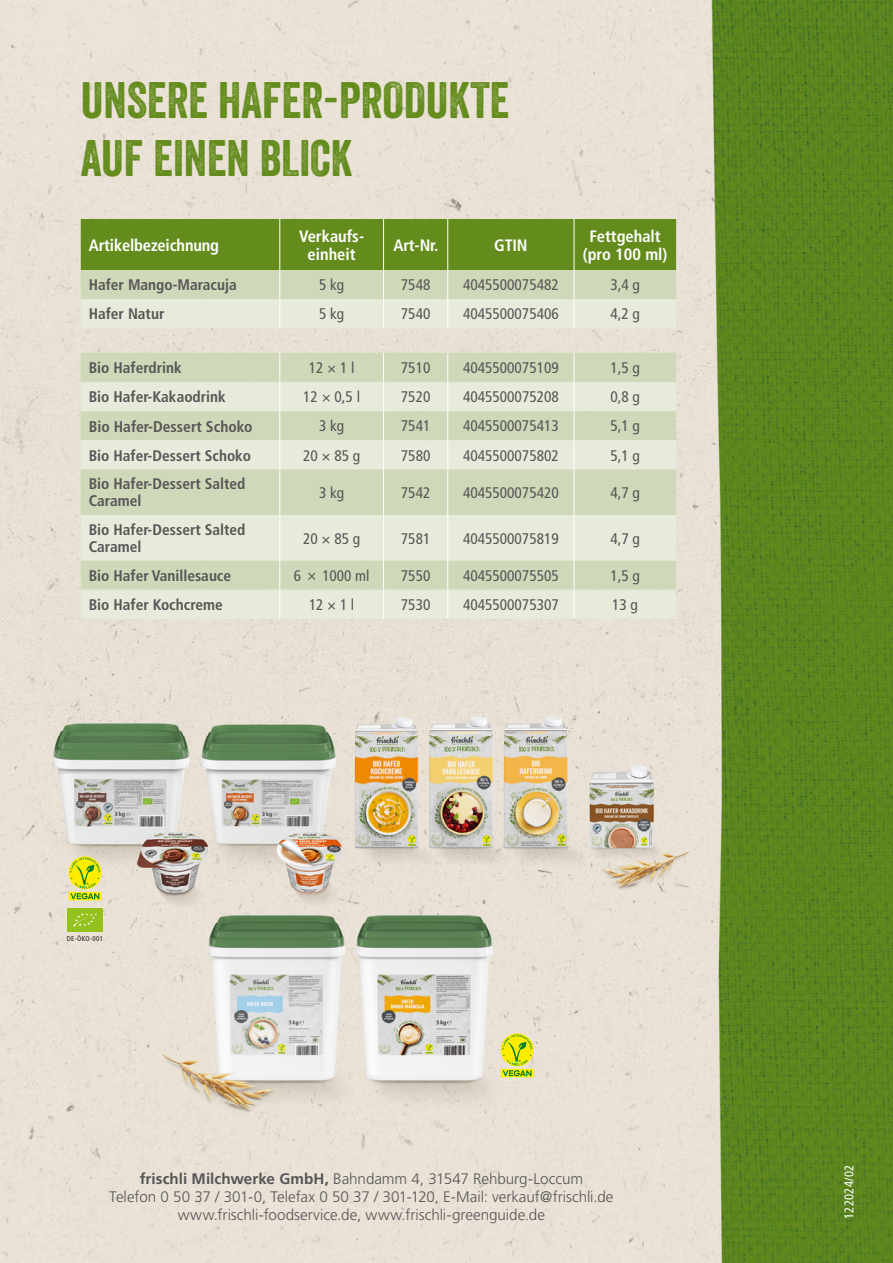
<style>
.page{position:relative;width:893px;height:1263px;background:#fff}
.page>*{position:absolute;margin:0;border:0;box-sizing:border-box;transform-origin:0 0}
.t1{font:49.65px/58.5px "Veneer";color:#648c1d}
.t2{font:700 condensed 16.5px/18px "Frutiger LT Std";letter-spacing:-.01em;color:#fff;text-align:center}
.t3{font:700 condensed 15.45px "Frutiger LT Std";color:#565656}
.t4{font:condensed 15.3px "Frutiger LT Pro";color:#565656}
.t5{font:700 condensed 15.3px/17px "Frutiger LT Std";color:#565656}
.t6{font:300 15.3px/18px "Frutiger LT Std";letter-spacing:-.005em;color:#565656;text-align:center}
.t7{font:condensed 12.75px "Frutiger LT Std";letter-spacing:.02em;color:#fff}
.t8{font:condensed 6.9px "Frutiger LT Pro";letter-spacing:.05em;color:#1a1a18}
.s1{font-family:"Avenir LT Std";font-stretch:normal}
.s2{font-weight:700}
</style>
<div class="page">
<img style="left:0;top:0;width:893px;height:1263px">
<div style="left:81px;top:353px;width:595px;height:29px;background:#cfd8b8"></div>
<svg style="left:81px;top:382px;width:595px;height:237px;background:#dce2cb"></svg>
<hr style="left:279px;top:469px;width:1px;height:46px;background:#fff">
<hr style="left:279px;top:515px;width:1px;height:46px;background:#fff">
<hr style="left:383px;top:469px;width:1px;height:46px;background:#fff">
<hr style="left:383px;top:515px;width:1px;height:46px;background:#fff">
<hr style="left:447px;top:469px;width:1px;height:46px;background:#fff">
<hr style="left:447px;top:515px;width:1px;height:46px;background:#fff">
<svg style="left:279px;top:561px;width:1px;height:58px"></svg>
<hr style="left:574px;top:469px;width:1px;height:46px;background:#fff">
<hr style="left:574px;top:515px;width:1px;height:46px;background:#fff">
<svg style="left:383px;top:561px;width:1px;height:58px"></svg>
<svg style="left:447px;top:561px;width:1px;height:58px"></svg>
<svg style="left:574px;top:561px;width:1px;height:58px"></svg>
<svg style="left:279px;top:353px;width:1px;height:116px"></svg>
<svg style="left:383px;top:353px;width:1px;height:116px"></svg>
<svg style="left:447px;top:353px;width:1px;height:116px"></svg>
<svg style="left:574px;top:353px;width:1px;height:116px"></svg>
<svg style="left:81px;top:219px;width:595px;height:109px;background:#a3b979"></svg>
<svg style="left:69px;top:856px;width:33px;height:33px"></svg>
<div style="left:69px;top:892px;width:33px;height:8px;background:#ffed00"></div>
<svg style="left:70px;top:857px;width:30px;height:42px"></svg>
<svg style="left:501px;top:1033px;width:33px;height:33px"></svg>
<svg style="left:501px;top:1069px;width:33px;height:8px"></svg>
<svg style="left:502px;top:1034px;width:31px;height:42px"></svg>
<div style="left:67px;top:908px;width:35px;height:24px;background:#94c11c"></div>
<svg style="left:73px;top:913px;width:24px;height:14px"></svg>
<h1 class="t1" style="left:81px;top:70px;width:430px">UNSERE HAFER-PRODUKTE<br>AUF EINEN BLICK</h1>
<p class="t2" style="left:89px;top:236px;width:132px">Artikelbezeichnung</p>
<p class="t2" style="left:299px;top:227px;width:67px">Verkaufs&shy;einheit</p>
<p class="t2" style="left:393px;top:236px;width:47px">Art-Nr.</p>
<p class="t2" style="left:494px;top:236px;width:35px">GTIN</p>
<p class="t2" style="left:583px;top:227px;width:86px">Fettgehalt (pro 100 ml)</p>
<p class="t5" style="left:89px;top:277px;width:150px">Hafer Mango-Maracuja</p>
<p class="t4" style="left:319px;top:276px;width:27px">5 kg</p>
<p class="t4" style="left:401px;top:276px;width:31px">7548</p>
<p class="t4" style="left:463px;top:276px;width:97px">4045500075482</p>
<p class="t4" style="left:610px;top:276px;width:31px">3,4 g</p>
<p class="t5" style="left:89px;top:306px;width:77px">Hafer Natur</p>
<p class="t4" style="left:319px;top:305px;width:27px">5 kg</p>
<p class="t4" style="left:401px;top:305px;width:31px">7540</p>
<p class="t4" style="left:463px;top:305px;width:97px">4045500075406</p>
<p class="t4" style="left:610px;top:305px;width:31px">4,2 g</p>
<p class="t5" style="left:89px;top:359px;width:95px">Bio Haferdrink</p>
<p class="t4" style="left:309px;top:359px;width:47px">12 × 1 l</p>
<p class="t4" style="left:401px;top:359px;width:31px">7510</p>
<p class="t4" style="left:463px;top:359px;width:97px">4045500075109</p>
<p class="t4" style="left:610px;top:359px;width:31px">1,5 g</p>
<p class="t5" style="left:89px;top:389px;width:139px">Bio Hafer-Kakaodrink</p>
<p class="t4" style="left:303px;top:388px;width:58px">12 × 0,5 l</p>
<p class="t4" style="left:401px;top:388px;width:31px">7520</p>
<p class="t4" style="left:463px;top:388px;width:97px">4045500075208</p>
<p class="t4" style="left:610px;top:388px;width:31px">0,8 g</p>
<p class="t3" style="left:89px;top:417px;width:165px">Bio Hafer-Dessert Schoko</p>
<p class="t4" style="left:319px;top:417px;width:27px">3 kg</p>
<p class="t4" style="left:401px;top:417px;width:31px">7541</p>
<p class="t4" style="left:463px;top:417px;width:97px">4045500075413</p>
<p class="t4" style="left:610px;top:417px;width:31px">5,1 g</p>
<p class="t5" style="left:89px;top:447px;width:164px">Bio Hafer-Dessert Schoko</p>
<p class="t4" style="left:303px;top:446px;width:59px">20 × 85 g</p>
<p class="t4" style="left:401px;top:446px;width:31px">7580</p>
<p class="t4" style="left:463px;top:446px;width:97px">4045500075802</p>
<p class="t4" style="left:610px;top:446px;width:31px">5,1 g</p>
<p class="t5" style="left:89px;top:476px;width:158px">Bio Hafer-Dessert Salted<br>Caramel</p>
<p class="t4" style="left:319px;top:484px;width:27px">3 kg</p>
<p class="t4" style="left:401px;top:484px;width:31px">7542</p>
<p class="t4" style="left:463px;top:484px;width:97px">4045500075420</p>
<p class="t4" style="left:610px;top:484px;width:31px">4,7 g</p>
<p class="t5" style="left:89px;top:521px;width:158px">Bio Hafer-Dessert Salted<br>Caramel</p>
<p class="t4" style="left:303px;top:529px;width:59px">20 × 85 g</p>
<p class="t4" style="left:401px;top:529px;width:31px">7581</p>
<p class="t4" style="left:463px;top:529px;width:97px">4045500075819</p>
<p class="t4" style="left:610px;top:529px;width:31px">4,7 g</p>
<p class="t5" style="left:89px;top:567px;width:144px">Bio Hafer Vanillesauce</p>
<p class="t4" style="left:294px;top:567px;width:77px">6 <span class="s1">×</span> 1000 ml</p>
<p class="t4" style="left:401px;top:567px;width:31px">7550</p>
<p class="t4" style="left:463px;top:567px;width:97px">4045500075505</p>
<p class="t4" style="left:610px;top:567px;width:31px">1,5 g</p>
<p class="t5" style="left:89px;top:596px;width:136px">Bio Hafer Kochcreme</p>
<p class="t4" style="left:309px;top:596px;width:47px">12 × 1 l</p>
<p class="t4" style="left:401px;top:596px;width:31px">7530</p>
<p class="t4" style="left:463px;top:596px;width:97px">4045500075307</p>
<p class="t4" style="left:612px;top:596px;width:27px">13 g</p>
<p class="t8" style="left:67px;top:934px;width:38px">DE-ÖKO-001</p>
<p class="t6" style="left:109px;top:1170px;width:506px"><span class="s2">frischli Milchwerke GmbH,</span> Bahndamm 4, 31547 Rehburg-Loccum<br>Telefon 0 50 37 / 301-0, Telefax 0 50 37 / 301-120, E-Mail: verkauf@frischli.de www.frischli-foodservice.de, www.frischli-greenguide.de</p>
<p class="t7" style="left:842px;top:1219px;width:56px;rotate:-90deg">122024/02</p>
</div>
